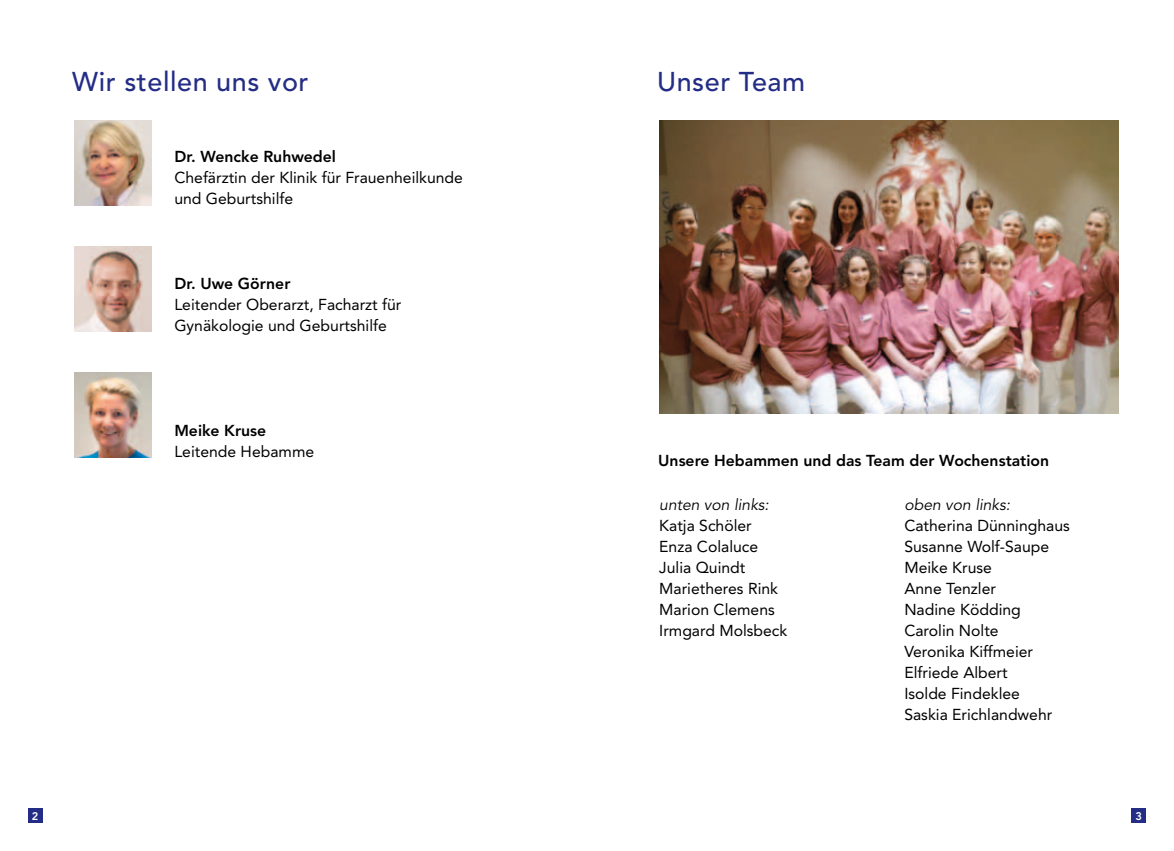
<style>
.page{position:relative;width:1174px;height:851px;background:#fff}
.page>*{position:absolute;margin:0;border:0;box-sizing:border-box;transform-origin:0 0}
.t1{font:500 27px "Avenir";letter-spacing:.02em;color:#242d85}
.t2{font:15.75px/21px "Avenir";color:#000}
.t3{font:800 15.75px "Avenir";color:#000}
.t4{font:italic 15.75px "Avenir";color:#000}
.t5{font:800 10.95px "Avenir";color:#fff}
</style>
<div class="page">
<div style="left:28px;top:808px;width:15px;height:15px;background:#242d85"></div>
<div style="left:1131px;top:808px;width:15px;height:15px;background:#242d85"></div>
<img style="left:74px;top:120px;width:77px;height:85px">
<img style="left:74px;top:246px;width:77px;height:85px">
<img style="left:74px;top:372px;width:77px;height:85px">
<img style="left:659px;top:120px;width:459px;height:294px">
<h1 class="t1" style="left:72px;top:66px;width:238px">Wir stellen uns vor</h1>
<p class="t3" style="left:174px;top:147px;width:163px">Dr. Wencke Ruhwedel</p>
<p class="t2" style="left:174px;top:167px;width:290px">Chefärztin der Klinik für Frauenheilkunde und Geburtshilfe</p>
<p class="t3" style="left:174px;top:274px;width:118px">Dr. Uwe Görner</p>
<p class="t2" style="left:174px;top:294px;width:229px">Leitender Oberarzt, Facharzt für<br>Gynäkologie und Geburtshilfe</p>
<p class="t3" style="left:174px;top:421px;width:93px">Meike Kruse</p>
<p class="t2" style="left:174px;top:441px;width:141px">Leitende Hebamme</p>
<h1 class="t1" style="left:657px;top:66px;width:149px">Unser Team</h1>
<p class="t3" style="left:658px;top:451px;width:392px">Unsere Hebammen und das Team der Wochenstation</p>
<p class="t4" style="left:659px;top:495px;width:111px">unten von links:</p>
<p class="t2" style="left:659px;top:514px;width:130px">Katja Schöler<br>Enza Colaluce<br>Julia Quindt<br>Marietheres Rink<br>Marion Clemens<br>Irmgard Molsbeck</p>
<p class="t4" style="left:904px;top:495px;width:107px">oben von links:</p>
<p class="t2" style="left:904px;top:514px;width:167px">Catherina Dünninghaus<br>Susanne Wolf-Saupe<br>Meike Kruse<br>Anne Tenzler<br>Nadine Ködding<br>Carolin Nolte<br>Veronika Kiffmeier<br>Elfriede Albert<br>Isolde Findeklee<br>Saskia Erichlandwehr</p>
<p class="t5" style="left:32px;top:809px;width:8px">2</p>
<p class="t5" style="left:1135px;top:809px;width:8px">3</p>
</div>
